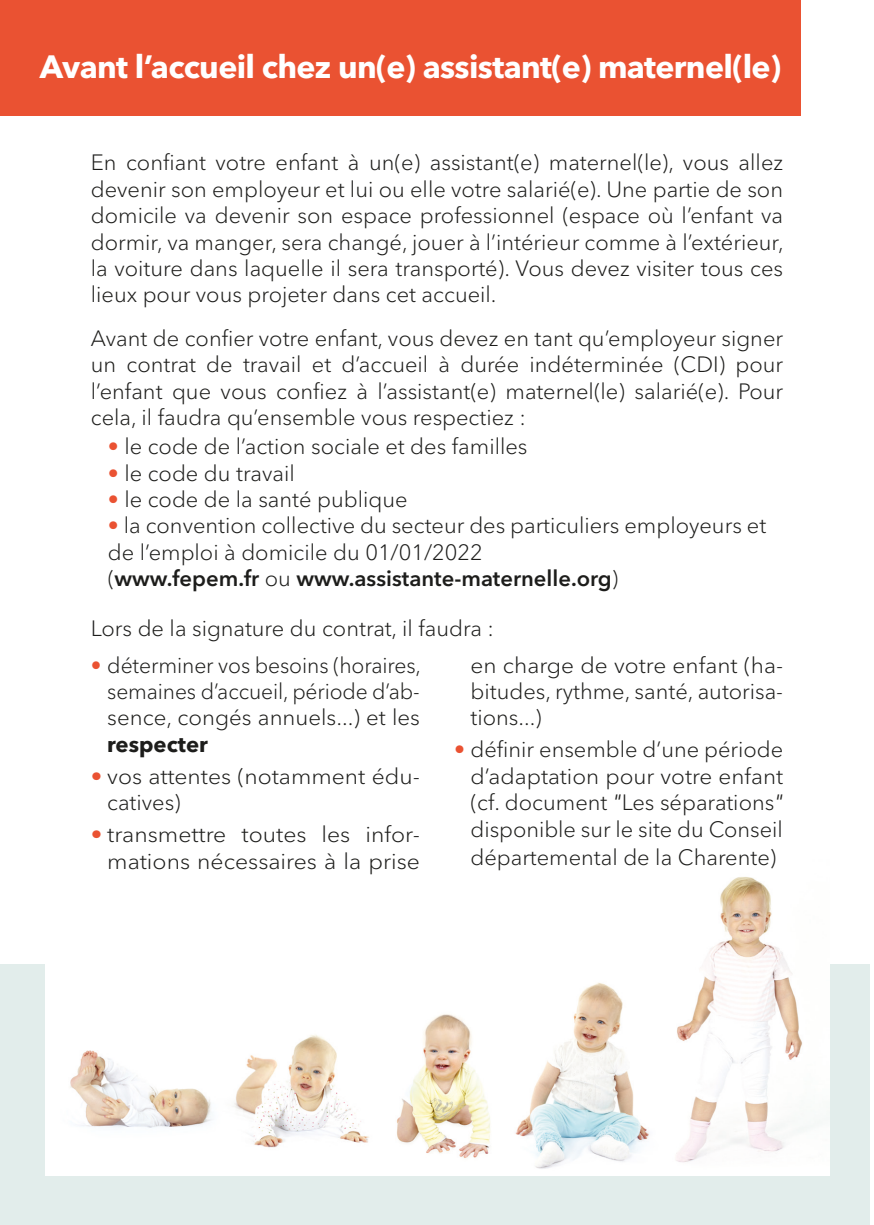
<style>
.page{position:relative;width:874px;height:1225px;background:#fff}
.page>*{position:absolute;margin:0;border:0;box-sizing:border-box;transform-origin:0 0}
.t1{font:700 32px "Avenir Next LT Pro";letter-spacing:-.02em;color:#fff}
.t2{font:300 22px/26.4px "Avenir Next LT Pro";color:#1d1d1b;text-align:justify}
.t3{font:300 22px/26.4px "Avenir Next LT Pro";color:#1d1d1b;scale:1.05 1}
.t4{font:300 22px/26.4px "Avenir Next LT Pro";color:#1d1d1b;text-align:justify;scale:1.04 1}
.t5{font:700 22px "Avenir Next LT Pro";color:#1d1d1b}
.s1{color:#ea5232}
.s2{font-weight:600}
.s3{font-weight:400;font-style:italic}
</style>
<div class="page">
<div style="left:0;top:964px;width:868px;height:261px;background:#e2edeb"></div>
<div style="left:0;top:0;width:799px;height:116px;background:#ea5232"></div>
<img style="left:46px;top:877px;width:783px;height:298px">
<h1 class="t1" style="left:40px;top:47px;width:742px">Avant l’accueil chez un(e) assistant(e) maternel(le)</h1>
<p class="t2" style="left:91px;top:149px;width:694px">En confiant votre enfant à un(e) assistant(e) maternel(le), vous allez devenir son employeur et lui ou elle votre salarié(e). Une partie de son domicile va devenir son espace professionnel (espace où l’enfant va dormir, va manger, sera changé, jouer à l’intérieur comme à l’extérieur, la voiture dans laquelle il sera transporté). Vous devez visiter tous ces lieux pour vous projeter dans cet accueil.</p>
<p class="t2" style="left:91px;top:325px;width:693px">Avant de confier votre enfant, vous devez en tant qu’employeur signer un contrat de travail et d’accueil à durée indéterminée (CDI) pour l’enfant que vous confiez à l’assistant(e) maternel(le) salarié(e). Pour cela, il faudra qu’ensemble vous respectiez :</p>
<p class="t2" style="left:108px;top:433px;width:421px"><span class="s1">•</span> le code de l’action sociale et des familles</p>
<p class="t2" style="left:108px;top:460px;width:188px"><span class="s1">•</span> le code du travail</p>
<p class="t2" style="left:108px;top:486px;width:301px"><span class="s1">•</span> le code de la santé publique</p>
<p class="t2" style="left:108px;top:512px;width:659px;text-align:left"><span class="s1">•</span> la convention collective du secteur des particuliers employeurs et de l’emploi à domicile du 01/01/2022<br>(<span class="s2">www.fepem.fr</span> ou <span class="s2">www.assistante-maternelle.org</span>)</p>
<p class="t2" style="left:91px;top:615px;width:404px">Lors de la signature du contrat, il faudra :</p>
<p class="t2" style="left:107px;top:651px;width:315px;text-indent:-16px"><span class="s1">•</span> déterminer vos besoins (horaires, semaines d’accueil, période d’ab&shy;sence, congés annuels...) et les</p>
<p class="t5" style="left:107px;top:730px;width:102px">respecter</p>
<p class="t3" style="left:107px;top:763px;width:299px;text-indent:-16px"><span class="s1">•</span> vos attentes (notamment édu&shy;catives)</p>
<p class="t3" style="left:91px;top:821px;width:315px;text-align:right"><span class="s1">•</span> transmettre toutes les infor&shy;mations nécessaires à la prise</p>
<p class="t4" style="left:470px;top:651px;width:302px">en charge de votre enfant (ha&shy;bitudes, rythme, santé, autorisa&shy;tions...)</p>
<p class="t2" style="left:470px;top:736px;width:314px;text-indent:-16px"><span class="s1">•</span> définir ensemble d’une période d’adaptation pour votre enfant (cf. document <span class="s3">"</span>Les séparations<span class="s3">" </span>disponible sur le site du Conseil</p>
<p class="t2" style="left:470px;top:844px;width:307px">départemental de la Charente)</p>
</div>
